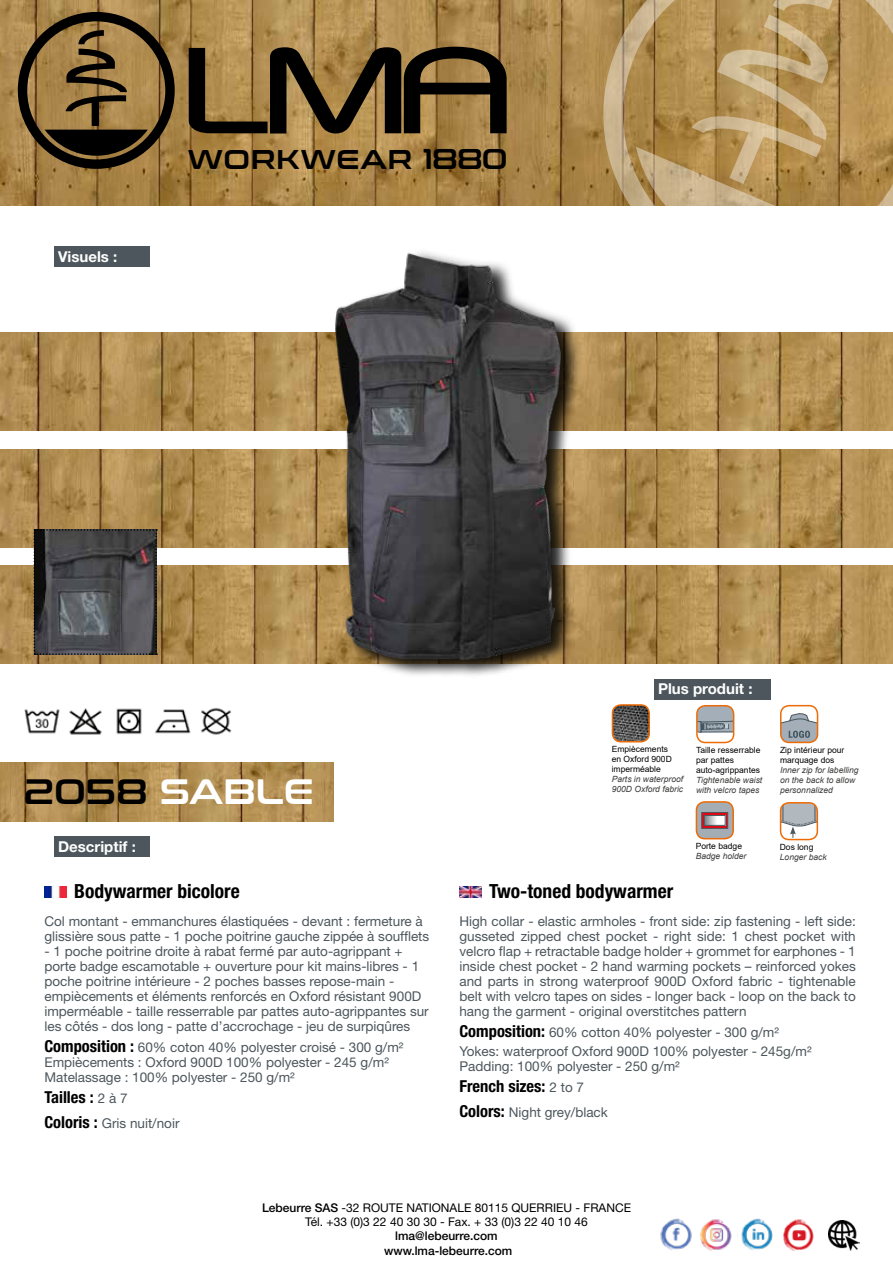
<style>
.page{position:relative;width:893px;height:1263px;background:#fff}
.page>*{position:absolute;margin:0;border:0;box-sizing:border-box;transform-origin:0 0}
.t1{font:35.1px "Conthrax Sb";color:#fff}
.t2{font:27px "Conthrax Sb";letter-spacing:.04em;color:#000}
.t3{font:700 condensed 19.5px "Helvetica Neue LT Std";color:#000}
.t4{font:700 condensed 16.5px "Helvetica Neue LT Std";color:#000}
.t5{font:700 15px "Helvetica Neue LT Std";color:#fff}
.t6{font:13.5px/15px "Helvetica Neue LT Std";color:#4c565c}
.t7{font:12px/14.4px "Helvetica Neue LT Std";color:#000;text-align:center}
.t8{font:500 12px/14.4px "Helvetica Neue LT Std";color:#000;text-align:center}
.t9{font:italic 8.55px/9.9px "Arial";color:#3c3c3b}
.t10{font:8.55px/9.9px "Arial";color:#000}
.s1{font-size:28.5px}
.s2{color:#000}
.s3{font-weight:700;font-stretch:condensed;font-size:16.5px;color:#000}
.s4{font-weight:400;font-stretch:normal;font-size:13.5px;color:#4c565c}
.s5{font-weight:500}
</style>
<div class="page">
<img style="left:0;top:333px;width:893px;height:98px">
<img style="left:0;top:449px;width:893px;height:98px">
<img style="left:0;top:566px;width:893px;height:97px">
<img style="left:0;top:762px;width:334px;height:59px">
<div style="left:54px;top:836px;width:95px;height:21px;background:#4c565c"></div>
<div style="left:54px;top:246px;width:95px;height:21px;background:#4c565c"></div>
<div style="left:333px;top:252px;width:247px;height:427px;background:#000;opacity:.75"></div>
<img style="left:322px;top:251px;width:252px;height:426px">
<div style="left:654px;top:679px;width:116px;height:20px;background:#4c565c"></div>
<img style="left:44px;top:886px;width:23px;height:12px">
<img style="left:459px;top:886px;width:23px;height:12px">
<img style="left:0;top:0;width:581px;height:206px">
<svg style="left:18px;top:12px;width:157px;height:157px;background:#735a32"></svg>
<svg style="left:189px;top:47px;width:318px;height:86px;background:#624e2c"></svg>
<svg style="left:581px;top:0;width:312px;height:206px;background:#b39158"></svg>
<svg style="left:636px;top:0;width:199px;height:206px;background:#b7975f"></svg>
<img style="left:24px;top:707px;width:208px;height:28px">
<img style="left:660px;top:1218px;width:32px;height:32px">
<img style="left:741px;top:1218px;width:31px;height:32px">
<img style="left:700px;top:1219px;width:32px;height:32px">
<img style="left:828px;top:1220px;width:31px;height:30px">
<img style="left:783px;top:1219px;width:31px;height:32px">
<svg style="left:34px;top:529px;width:123px;height:126px;background:#49494c"></svg>
<svg style="left:696px;top:802px;width:37px;height:37px"></svg>
<svg style="left:701px;top:812px;width:27px;height:16px"></svg>
<svg style="left:706px;top:817px;width:17px;height:6px"></svg>
<div style="left:704px;top:815px;width:21px;height:10px;border:1px solid #4c565c"></div>
<div style="left:696px;top:801px;width:38px;height:38px;border:2px solid #ed6b06;border-radius:9px"></div>
<div style="left:780px;top:802px;width:38px;height:38px;border:2px solid #ed6b06;border-radius:9px"></div>
<svg style="left:781px;top:803px;width:36px;height:36px"></svg>
<img style="left:612px;top:705px;width:37px;height:37px">
<div style="left:612px;top:704px;width:38px;height:38px;border:2px solid #ed6b06;border-radius:9px"></div>
<svg style="left:697px;top:706px;width:37px;height:36px"></svg>
<div style="left:696px;top:705px;width:38px;height:38px;border:2px solid #ed6b06;border-radius:9px"></div>
<svg style="left:781px;top:713px;width:36px;height:29px"></svg>
<div style="left:780px;top:705px;width:38px;height:38px;border:2px solid #ed6b06;border-radius:9px"></div>
<p class="t5" style="left:58px;top:247px;width:61px">Visuels :</p>
<h2 class="t2" style="left:188px;top:138px;width:322px">WORKWEAR <span class="s1">1880</span></h2>
<h1 class="t1" style="left:24px;top:765px;width:291px"><span class="s2">2058</span> SABLE</h1>
<p class="t5" style="left:58px;top:837px;width:79px">Descriptif :</p>
<p class="t5" style="left:658px;top:680px;width:96px">Plus produit :</p>
<p class="t10" style="left:612px;top:744px;width:62px">Empiècements en Oxford 900D imperméable</p>
<p class="t9" style="left:612px;top:774px;width:73px">Parts in waterproof<br>900D Oxford fabric</p>
<p class="t10" style="left:696px;top:745px;width:66px">Taille resserrable par pattes auto-agrippantes</p>
<p class="t9" style="left:696px;top:775px;width:68px">Tightenable waist with velcro tapes</p>
<p class="t10" style="left:780px;top:745px;width:66px">Zip intérieur pour marquage dos</p>
<p class="t9" style="left:780px;top:765px;width:80px">Inner zip for labelling on the back to allow personnalized</p>
<p class="t10" style="left:696px;top:841px;width:48px">Porte badge</p>
<p class="t9" style="left:696px;top:851px;width:52px">Badge holder</p>
<p class="t10" style="left:780px;top:842px;width:35px">Dos long</p>
<p class="t9" style="left:780px;top:852px;width:48px">Longer back</p>
<h3 class="t3" style="left:74px;top:879px;width:167px">Bodywarmer bicolore</h3>
<p class="t6" style="left:44px;top:913px;width:386px">Col montant - emmanchures élastiquées - devant : fermeture à glissière sous patte - 1 poche poitrine gauche zippée à soufflets</p>
<p class="t6" style="left:44px;top:943px;width:386px">- 1 poche poitrine droite à rabat fermé par auto-agrippant + porte badge escamotable + ouverture pour kit mains-libres - 1 poche poitrine intérieure - 2 poches basses repose-main - empiècements et éléments renforcés en Oxford résistant 900D imperméable - taille resserrable par pattes auto-agrippantes sur les côtés - dos long - patte d’accrochage - jeu de surpiqûres</p>
<p class="t6" style="left:44px;top:1039px;width:361px"><span class="s3">Composition :</span> 60% coton 40% polyester croisé - 300 g/m²<br>Empiècements : Oxford 900D 100% polyester - 245 g/m²<br>Matelassage : 100% polyester - 250 g/m²</p>
<p class="t4" style="left:44px;top:1087px;width:85px">Tailles : <span class="s4">2 à 7</span></p>
<p class="t6" style="left:44px;top:1115px;width:137px"><span class="s3">Coloris :</span> Gris nuit/noir</p>
<h3 class="t3" style="left:489px;top:879px;width:185px">Two-toned bodywarmer</h3>
<p class="t6" style="left:459px;top:913px;width:398px;text-align:justify">High collar - elastic armholes - front side: zip fastening - left side: gusseted zipped chest pocket - right side: 1 chest pocket with velcro flap + retractable badge holder + grommet for earphones - 1 inside chest pocket - 2 hand warming pockets – reinforced yokes and parts in strong waterproof 900D Oxford fabric - tightenable belt with velcro tapes on sides - longer back - loop on the back to hang the garment - original overstitches pattern</p>
<p class="t6" style="left:459px;top:1022px;width:354px;line-height:19.2px"><span class="s3">Composition:</span> 60% cotton 40% polyester - 300 g/m²<br>Yokes: waterproof Oxford 900D 100% polyester - 245g/m²</p>
<p class="t6" style="left:459px;top:1058px;width:222px">Padding: 100% polyester - 250 g/m²</p>
<p class="t4" style="left:459px;top:1076px;width:126px">French sizes: <span class="s4">2 to 7</span></p>
<p class="t6" style="left:459px;top:1105px;width:150px"><span class="s3">Colors:</span> Night grey/black</p>
<p class="t7" style="left:262px;top:1200px;width:370px"><span class="s5">Lebeurre SAS</span> -32 ROUTE NATIONALE 80115 QUERRIEU - FRANCE<br>Tél. +33 (0)3 22 40 30 30 - Fax. + 33 (0)3 22 40 10 46</p>
<p class="t8" style="left:384px;top:1229px;width:130px">lma@lebeurre.com www.lma-lebeurre.com</p>
</div>
